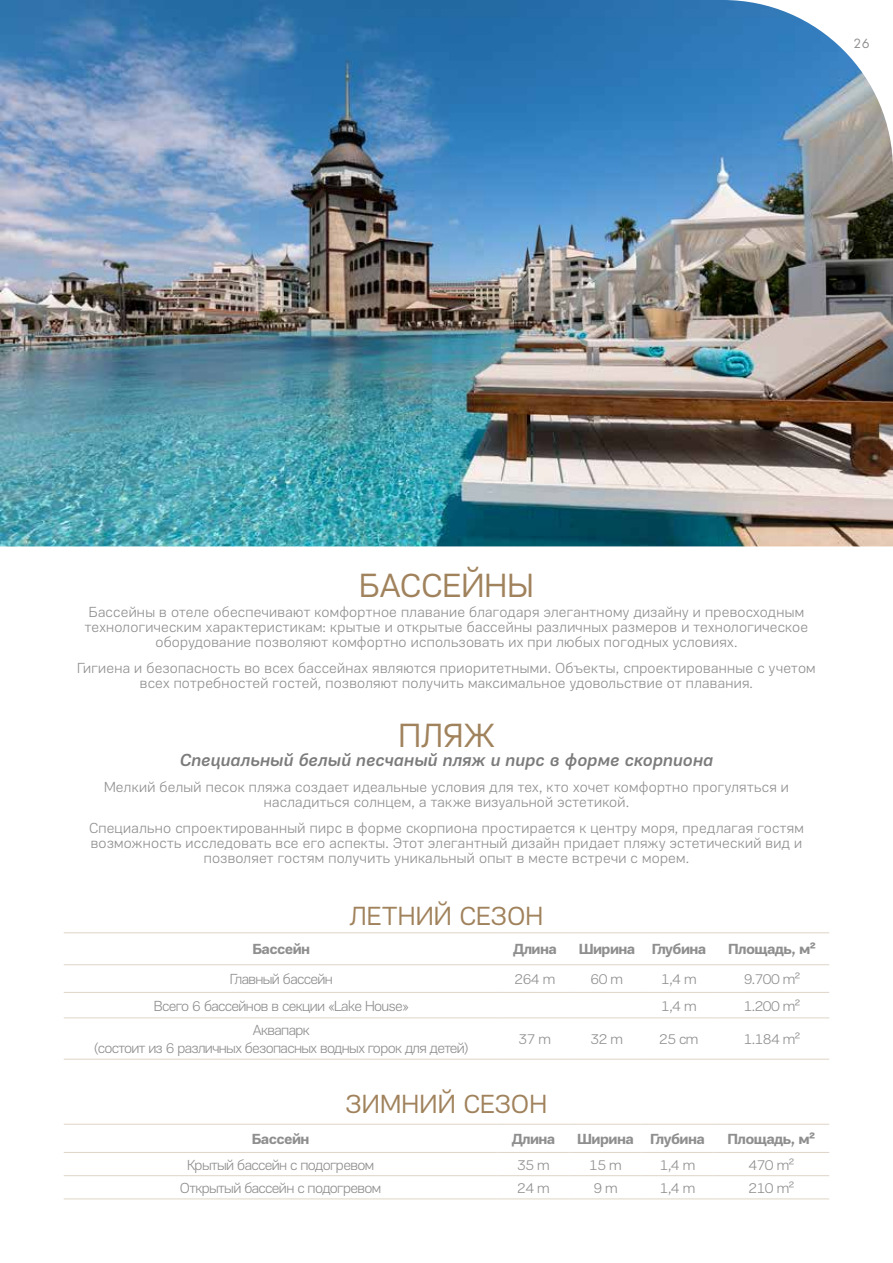
<style>
.page{position:relative;width:893px;height:1263px;background:#fff}
.page>*{position:absolute;margin:0;border:0;box-sizing:border-box;transform-origin:0 0}
.t1{font:34.5px "PF Encore Sans Pro";letter-spacing:.005em;color:#a0825c}
.t2{font:27px "PF Encore Sans Pro";letter-spacing:.005em;color:#a0825c}
.t3{font:italic 500 18px "PF Encore Sans Pro";letter-spacing:.005em;color:#7c7b7c}
.t4{font:300 15px/15px "PF Encore Sans Pro";letter-spacing:.02em;color:#8f8f8f;text-align:center}
.t5{font:300 15px/18px "PF Encore Sans Pro";letter-spacing:-.04em;color:#8f8f8f;text-align:center}
.t6{font:700 15px "PF Encore Sans Pro";letter-spacing:-.04em;color:#8f8f8f}
.t7{font:13.95px "Futura PT";color:#8f8f8f}
</style>
<div class="page">
<img style="left:0;top:0;width:893px;height:546px">
<hr style="left:64px;top:932px;width:435px;height:1px;background:#dfd4c7">
<hr style="left:499px;top:932px;width:72px;height:1px;background:#dfd4c7">
<hr style="left:571px;top:932px;width:72px;height:1px;background:#dfd4c7">
<hr style="left:643px;top:932px;width:72px;height:1px;background:#dfd4c7">
<hr style="left:715px;top:932px;width:114px;height:1px;background:#dfd4c7">
<hr style="left:64px;top:964px;width:435px;height:1px;background:#dfd4c7">
<hr style="left:499px;top:964px;width:72px;height:1px;background:#dfd4c7">
<hr style="left:571px;top:964px;width:72px;height:1px;background:#dfd4c7">
<hr style="left:643px;top:964px;width:72px;height:1px;background:#dfd4c7">
<hr style="left:715px;top:964px;width:114px;height:1px;background:#dfd4c7">
<hr style="left:64px;top:992px;width:435px;height:1px;background:#dfd4c7">
<hr style="left:499px;top:992px;width:72px;height:1px;background:#dfd4c7">
<hr style="left:571px;top:992px;width:72px;height:1px;background:#dfd4c7">
<hr style="left:643px;top:992px;width:72px;height:1px;background:#dfd4c7">
<hr style="left:715px;top:992px;width:114px;height:1px;background:#dfd4c7">
<hr style="left:64px;top:1018px;width:435px;height:1px;background:#dfd4c7">
<hr style="left:499px;top:1018px;width:72px;height:1px;background:#dfd4c7">
<hr style="left:571px;top:1018px;width:72px;height:1px;background:#dfd4c7">
<hr style="left:643px;top:1018px;width:72px;height:1px;background:#dfd4c7">
<hr style="left:715px;top:1018px;width:114px;height:1px;background:#dfd4c7">
<hr style="left:64px;top:1059px;width:435px;height:1px;background:#dfd4c7">
<hr style="left:499px;top:1059px;width:72px;height:1px;background:#dfd4c7">
<hr style="left:571px;top:1059px;width:72px;height:1px;background:#dfd4c7">
<hr style="left:643px;top:1059px;width:72px;height:1px;background:#dfd4c7">
<hr style="left:715px;top:1059px;width:114px;height:1px;background:#dfd4c7">
<svg style="left:64px;top:1176px;width:765px;height:23px"></svg>
<hr style="left:64px;top:1124px;width:433px;height:1px;background:#dfd4c7">
<hr style="left:497px;top:1124px;width:72px;height:1px;background:#dfd4c7">
<hr style="left:569px;top:1124px;width:72px;height:1px;background:#dfd4c7">
<hr style="left:641px;top:1124px;width:72px;height:1px;background:#dfd4c7">
<hr style="left:713px;top:1124px;width:116px;height:1px;background:#dfd4c7">
<hr style="left:64px;top:1152px;width:433px;height:1px;background:#dfd4c7">
<hr style="left:497px;top:1152px;width:72px;height:1px;background:#dfd4c7">
<hr style="left:569px;top:1152px;width:72px;height:1px;background:#dfd4c7">
<hr style="left:641px;top:1152px;width:72px;height:1px;background:#dfd4c7">
<hr style="left:713px;top:1152px;width:116px;height:1px;background:#dfd4c7">
<hr style="left:64px;top:1175px;width:433px;height:1px;background:#dfd4c7">
<hr style="left:497px;top:1175px;width:72px;height:1px;background:#dfd4c7">
<hr style="left:569px;top:1175px;width:72px;height:1px;background:#dfd4c7">
<hr style="left:641px;top:1175px;width:72px;height:1px;background:#dfd4c7">
<hr style="left:713px;top:1175px;width:116px;height:1px;background:#dfd4c7">
<hr style="left:64px;top:1199px;width:433px;height:1px;background:#dfd4c7">
<hr style="left:497px;top:1199px;width:72px;height:1px;background:#dfd4c7">
<hr style="left:569px;top:1199px;width:72px;height:1px;background:#dfd4c7">
<hr style="left:641px;top:1199px;width:72px;height:1px;background:#dfd4c7">
<hr style="left:713px;top:1199px;width:116px;height:1px;background:#dfd4c7">
<p class="t7" style="left:853px;top:35px;width:18px">26</p>
<h1 class="t1" style="left:359px;top:565px;width:176px">БАССЕЙНЫ</h1>
<p class="t4" style="left:85px;top:604px;width:725px">Бассейны в отеле обеспечивают комфортное плавание благодаря элегантному дизайну и превосходным технологическим характеристикам: крытые и открытые бассейны различных размеров и технологическое оборудование позволяют комфортно использовать их при любых погодных условиях.</p>
<p class="t4" style="left:77px;top:660px;width:740px">Гигиена и безопасность во всех бассейнах являются приоритетными. Объекты, спроектированные с учетом всех потребностей гостей, позволяют получить максимальное удовольствие от плавания.</p>
<h1 class="t1" style="left:398px;top:715px;width:98px">ПЛЯЖ</h1>
<p class="t3" style="left:180px;top:749px;width:535px">Специальный белый песчаный пляж и пирс в форме скорпиона</p>
<p class="t4" style="left:104px;top:780px;width:686px">Мелкий белый песок пляжа создает идеальные условия для тех, кто хочет комфортно прогуляться и насладиться солнцем, а также визуальной эстетикой.</p>
<p class="t4" style="left:89px;top:821px;width:716px">Специально спроектированный пирс в форме скорпиона простирается к центру моря, предлагая гостям возможность исследовать все его аспекты. Этот элегантный дизайн придает пляжу эстетический вид и позволяет гостям получить уникальный опыт в месте встречи с морем.</p>
<h2 class="t2" style="left:350px;top:900px;width:195px">ЛЕТНИЙ СЕЗОН</h2>
<p class="t6" style="left:252px;top:940px;width:59px">Бассейн</p>
<p class="t6" style="left:513px;top:940px;width:45px">Длина</p>
<p class="t6" style="left:579px;top:940px;width:129px">Ширина Глубина</p>
<p class="t6" style="left:728px;top:940px;width:89px">Площадь, м²</p>
<p class="t5" style="left:230px;top:970px;width:105px">Главный бассейн</p>
<p class="t4" style="left:514px;top:972px;width:42px">264 m</p>
<p class="t4" style="left:591px;top:972px;width:34px">60 m</p>
<p class="t4" style="left:661px;top:972px;width:37px">1,4 m</p>
<p class="t4" style="left:744px;top:972px;width:58px">9.700 m²</p>
<p class="t5" style="left:154px;top:997px;width:257px">Всего 6 бассейнов в секции «Lake House»</p>
<p class="t4" style="left:661px;top:998px;width:37px">1,4 m</p>
<p class="t4" style="left:744px;top:998px;width:58px">1.200 m²</p>
<p class="t5" style="left:94px;top:1021px;width:376px">Аквапарк<br>(состоит из 6 различных безопасных водных горок для детей)</p>
<p class="t4" style="left:519px;top:1032px;width:34px">37 m</p>
<p class="t4" style="left:591px;top:1032px;width:34px">32 m</p>
<p class="t4" style="left:659px;top:1032px;width:41px">25 cm</p>
<p class="t4" style="left:744px;top:1032px;width:58px">1.184 m²</p>
<h2 class="t2" style="left:346px;top:1088px;width:203px">ЗИМНИЙ СЕЗОН</h2>
<p class="t6" style="left:252px;top:1129px;width:59px">Бассейн</p>
<p class="t6" style="left:512px;top:1129px;width:45px">Длина</p>
<p class="t6" style="left:577px;top:1129px;width:129px">Ширина Глубина</p>
<p class="t6" style="left:727px;top:1129px;width:89px">Площадь, м²</p>
<p class="t5" style="left:187px;top:1156px;width:189px">Крытый бассейн с подогревом</p>
<p class="t4" style="left:517px;top:1157px;width:34px">35 m</p>
<p class="t4" style="left:589px;top:1157px;width:34px">15 m</p>
<p class="t4" style="left:660px;top:1157px;width:37px">1,4 m</p>
<p class="t4" style="left:748px;top:1157px;width:47px">470 m²</p>
<p class="t5" style="left:180px;top:1179px;width:203px">Открытый бассейн с подогревом</p>
<p class="t4" style="left:517px;top:1180px;width:34px">24 m</p>
<p class="t4" style="left:593px;top:1180px;width:26px">9 m</p>
<p class="t4" style="left:660px;top:1180px;width:37px">1,4 m</p>
<p class="t4" style="left:748px;top:1180px;width:47px">210 m²</p>
</div>
